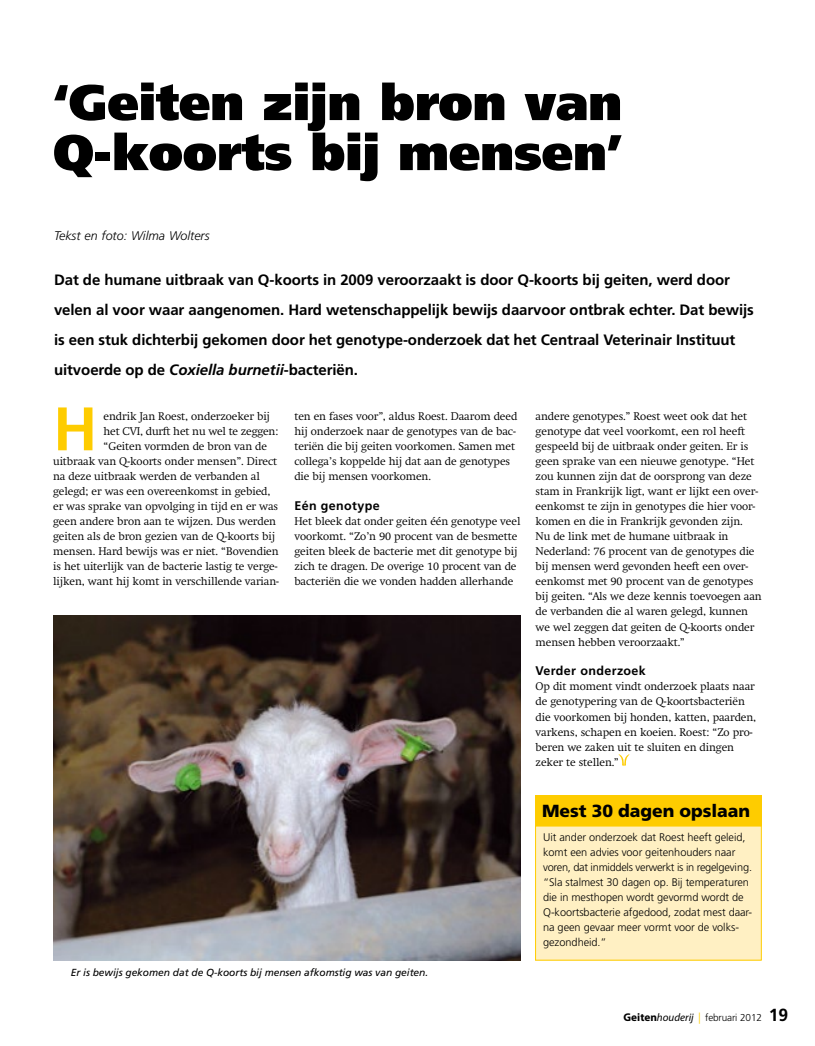
<style>
.page{position:relative;width:815px;height:1046px;background:#fff}
.page>*{position:absolute;margin:0;border:0;box-sizing:border-box;transform-origin:0 0}
.t1{font:700 61.38px "Frutiger LT Std";color:#fecc00}
.t2{font:900 50px/50px "Frutiger LT Std";letter-spacing:-.005em;color:#000}
.t3{font:900 17.5px "Frutiger LT Std";letter-spacing:-.005em;color:#000}
.t4{font:700 15px/30px "Frutiger LT Std";letter-spacing:-.005em;color:#000}
.t5{font:700 12.5px "Frutiger LT Std";letter-spacing:.03em;color:#000}
.t6{font:italic 300 12.5px "Frutiger LT Std";color:#000}
.t7{font:300 11px/15px "Swift";letter-spacing:-.005em;color:#000}
.t8{font:300 11px/15px "Frutiger LT Std";letter-spacing:-.005em;color:#000}
.t9{font:italic 10.25px "Frutiger LT Std";letter-spacing:-.005em;color:#000}
.t10{font:300 10px "Frutiger LT Std";letter-spacing:-.015em;color:#000}
.s1{font-style:italic}
.s2{font-family:"Myriad Pro";font-weight:700;font-size:11.25px}
.s3{font-family:"Myriad Pro";font-weight:400;font-style:italic;font-size:11px}
.s4{font-family:"Myriad Pro";font-weight:400;font-style:italic;font-size:11.25px;color:#fecc00}
.s5{font-weight:700;font-size:17.5px}
</style>
<div class="page">
<img style="left:53px;top:615px;width:468px;height:345px">
<svg style="left:618px;top:754px;width:12px;height:11px"></svg>
<div style="left:536px;top:825px;width:225px;height:134px;background:#fff0c3"></div>
<div style="left:535px;top:825px;width:227px;height:135px;border:1px solid #fecc00"></div>
<div style="left:535px;top:795px;width:227px;height:30px;background:#fecc00"></div>
<h2 class="t2" style="left:53px;top:77px;width:571px">‘Geiten zijn bron van<br>Q-koorts bij mensen’</h2>
<p class="t6" style="left:54px;top:229px;width:157px">Tekst en foto: Wilma Wolters</p>
<p class="t4" style="left:54px;top:265px;width:701px">Dat de humane uitbraak van Q-koorts in 2009 veroorzaakt is door Q-koorts bij geiten, werd door velen al voor waar aangenomen. Hard wetenschappelijk bewijs daarvoor ontbrak echter. Dat bewijs is een stuk dichterbij gekomen door het genotype-onderzoek dat het Centraal Veterinair Instituut uitvoerde op de <span class="s1">Coxiella burnetii</span>-bacteriën.</p>
<h1 class="t1" style="left:53px;top:393px;width:46px">H</h1>
<p class="t7" style="left:104px;top:409px;width:168px">endrik Jan Roest, onderzoeker bij</p>
<p class="t7" style="left:104px;top:424px;width:176px">het CVI, durft het nu wel te zeggen:</p>
<p class="t7" style="left:104px;top:439px;width:165px">“Geiten vormden de bron van de</p>
<p class="t7" style="left:53px;top:454px;width:226px">uitbraak van Q-koorts onder mensen”. Direct</p>
<p class="t7" style="left:53px;top:469px;width:208px">na deze uitbraak werden de verbanden al</p>
<p class="t7" style="left:53px;top:484px;width:219px">gelegd; er was een overeenkomst in gebied,</p>
<p class="t7" style="left:53px;top:499px;width:227px">er was sprake van opvolging in tijd en er was</p>
<p class="t7" style="left:53px;top:514px;width:224px">geen andere bron aan te wijzen. Dus werden</p>
<p class="t7" style="left:53px;top:529px;width:223px">geiten als de bron gezien van de Q-koorts bij</p>
<p class="t7" style="left:53px;top:544px;width:227px">mensen. Hard bewijs was er niet. “Bovendien</p>
<p class="t7" style="left:53px;top:559px;width:226px">is het uiterlijk van de bacterie lastig te verge-</p>
<p class="t7" style="left:53px;top:574px;width:227px">lijken, want hij komt in verschillende varian-</p>
<p class="t7" style="left:294px;top:409px;width:224px">ten en fases voor”, aldus Roest. Daarom deed hij onderzoek naar de genotypes van de bac&shy;teriën die bij geiten voorkomen. Samen met collega’s koppelde hij dat aan de genotypes die bij mensen voorkomen.</p>
<p class="t5" style="left:294px;top:498px;width:87px">Eén genotype</p>
<p class="t7" style="left:294px;top:514px;width:228px">Het bleek dat onder geiten één genotype veel voorkomt. “Zo’n 90 procent van de besmette geiten bleek de bacterie met dit genotype bij zich te dragen. De overige 10 procent van de bacteriën die we vonden hadden allerhande</p>
<p class="t7" style="left:536px;top:409px;width:228px">andere genotypes.” Roest weet ook dat het genotype dat veel voorkomt, een rol heeft gespeeld bij de uitbraak onder geiten. Er is geen sprake van een nieuwe genotype. “Het zou kunnen zijn dat de oorsprong van deze stam in Frankrijk ligt, want er lijkt een over&shy;eenkomst te zijn in genotypes die hier voor&shy;komen en die in Frankrijk gevonden zijn.<br>Nu de link met de humane uitbraak in Nederland: 76 procent van de genotypes die bij mensen werd gevonden heeft een over&shy;eenkomst met 90 procent van de genotypes bij geiten. “Als we deze kennis toevoegen aan de verbanden die al waren gelegd, kunnen we wel zeggen dat geiten de Q-koorts onder mensen hebben veroorzaakt.”</p>
<p class="t5" style="left:536px;top:663px;width:112px">Verder onderzoek</p>
<p class="t7" style="left:536px;top:679px;width:222px">Op dit moment vindt onderzoek plaats naar de genotypering van de Q-koortsbacteriën die voorkomen bij honden, katten, paarden, varkens, schapen en koeien. Roest: “Zo pro&shy;beren we zaken uit te sluiten en dingen zeker te stellen.”</p>
<p class="t9" style="left:71px;top:965px;width:359px">Er is bewijs gekomen dat de Q-koorts bij mensen afkomstig was van geiten.</p>
<h3 class="t3" style="left:542px;top:800px;width:209px">Mest 30 dagen opslaan</h3>
<p class="t8" style="left:543px;top:829px;width:211px">Uit ander onderzoek dat Roest heeft geleid, komt een advies voor geitenhouders naar voren, dat inmiddels verwerkt is in regelgeving. “Sla stalmest 30 dagen op. Bij temperaturen die in mesthopen wordt gevormd wordt de Q-koortsbacterie afgedood, zodat mest daar&shy;na geen gevaar meer vormt voor de volks&shy;gezondheid.”</p>
<p class="t10" style="left:624px;top:1011px;width:166px"><span class="s2">Geiten</span><span class="s3">houderij</span> <span class="s4">|</span> februari 2012 <span class="s5">19</span></p>
</div>
